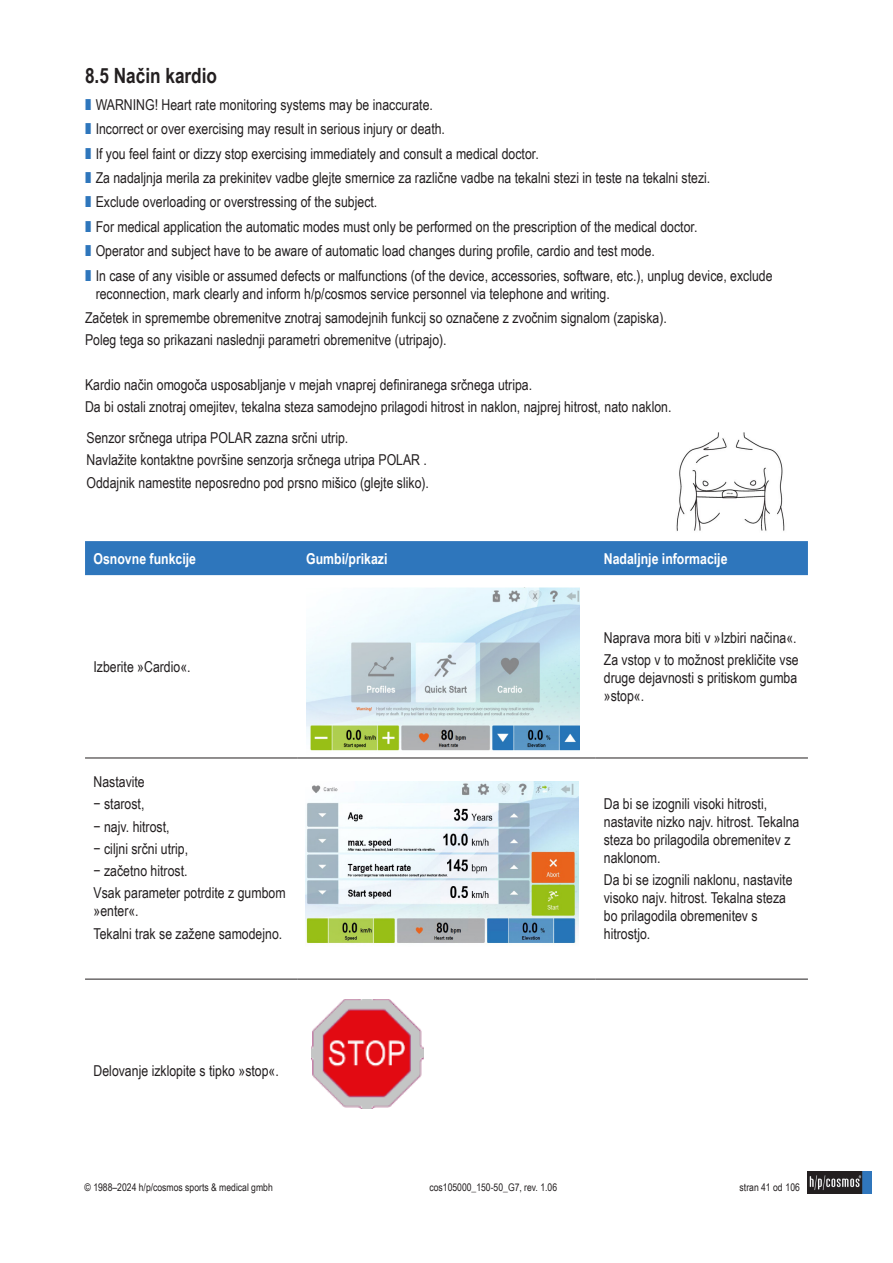
<style>
.page{position:relative;width:893px;height:1263px;background:#fff}
.page>*{position:absolute;margin:0;border:0;box-sizing:border-box;transform-origin:0 0}
.t1{font:700 21px "Arial Narrow";color:#231f20}
.t2{font:15px/22.2px "Arial Narrow";color:#231f20}
.t3{font:700 15px "Arial Narrow";color:#fff}
.t4{font:10.5px "Arial Narrow";color:#231f20}
.s1{color:#2e76bc}
</style>
<div class="page">
<img style="left:808px;top:1171px;width:64px;height:22px">
<img style="left:676px;top:432px;width:109px;height:99px">
<div style="left:85px;top:541px;width:723px;height:34px;background:#2e76bc"></div>
<hr style="left:85px;top:758px;width:213px;height:1px;background:#231f20">
<hr style="left:298px;top:758px;width:297px;height:1px;background:#231f20">
<hr style="left:595px;top:758px;width:213px;height:1px;background:#231f20">
<hr style="left:85px;top:979px;width:213px;height:1px;background:#231f20">
<hr style="left:298px;top:979px;width:297px;height:1px;background:#231f20">
<hr style="left:595px;top:979px;width:213px;height:1px;background:#231f20">
<img style="left:307px;top:587px;width:273px;height:164px">
<img style="left:312px;top:999px;width:111px;height:109px">
<img style="left:305px;top:781px;width:274px;height:164px">
<h1 class="t1" style="left:85px;top:60px;width:134px">8.5 Način kardio</h1>
<p class="t2" style="left:85px;top:92px;width:689px;line-height:24.5px"><span class="s1">❚</span> WARNING! Heart rate monitoring systems may be inaccurate.<br><span class="s1">❚</span> Incorrect or over exercising may result in serious injury or death.<br><span class="s1">❚</span> If you feel faint or dizzy stop exercising immediately and consult a medical doctor.<br><span class="s1">❚</span> Za nadaljnja merila za prekinitev vadbe glejte smernice za različne vadbe na tekalni stezi in teste na tekalni stezi.<br><span class="s1">❚</span> Exclude overloading or overstressing of the subject.<br><span class="s1">❚</span> For medical application the automatic modes must only be performed on the prescription of the medical doctor.<br><span class="s1">❚</span> Operator and subject have to be aware of automatic load changes during profile, cardio and test mode.<br><span class="s1">❚</span> In case of any visible or assumed defects or malfunctions (of the device, accessories, software, etc.), unplug device, exclude</p>
<p class="t2" style="left:85px;top:281px;width:583px;line-height:24.3px;text-indent:11px">reconnection, mark clearly and inform h/p/cosmos service personnel via telephone and writing.<br>Začetek in spremembe obremenitve znotraj samodejnih funkcij so označene z zvočnim signalom (zapiska).</p>
<p class="t2" style="left:85px;top:328px;width:363px">Poleg tega so prikazani naslednji parametri obremenitve (utripajo).</p>
<p class="t2" style="left:85px;top:373px;width:588px">Kardio način omogoča usposabljanje v mejah vnaprej definiranega srčnega utripa.<br>Da bi ostali znotraj omejitev, tekalna steza samodejno prilagodi hitrost in naklon, najprej hitrost, nato naklon.</p>
<p class="t2" style="left:87px;top:426px;width:344px">Senzor srčnega utripa POLAR zazna srčni utrip.<br>Navlažite kontaktne površine senzorja srčnega utripa POLAR .<br>Oddajnik namestite neposredno pod prsno mišico (glejte sliko).</p>
<p class="t3" style="left:94px;top:547px;width:104px">Osnovne funkcije</p>
<p class="t3" style="left:306px;top:547px;width:83px">Gumbi/prikazi</p>
<p class="t3" style="left:604px;top:547px;width:125px">Nadaljnje informacije</p>
<p class="t2" style="left:94px;top:655px;width:99px">Izberite »Cardio«.</p>
<p class="t2" style="left:94px;top:770px;width:194px">Nastavite<br>− starost,<br>− najv. hitrost,<br>− ciljni srčni utrip,<br>− začetno hitrost.<br>Vsak parameter potrdite z gumbom</p>
<p class="t2" style="left:94px;top:899px;width:190px">»enter«.<br>Tekalni trak se zažene samodejno.</p>
<p class="t2" style="left:94px;top:1059px;width:187px">Delovanje izklopite s tipko »stop«.</p>
<p class="t2" style="left:604px;top:626px;width:196px">Naprava mora biti v »Izbiri načina«.<br>Za vstop v to možnost prekličite vse</p>
<p class="t2" style="left:604px;top:668px;width:195px;line-height:18px">druge dejavnosti s pritiskom gumba »stop«.</p>
<p class="t2" style="left:604px;top:794px;width:197px;line-height:18px">Da bi se izognili visoki hitrosti, nastavite nizko najv. hitrost. Tekalna steza bo prilagodila obremenitev z naklonom.</p>
<p class="t2" style="left:604px;top:870px;width:190px;line-height:18px">Da bi se izognili naklonu, nastavite visoko najv. hitrost. Tekalna steza bo prilagodila obremenitev s hitrostjo.</p>
<p class="t4" style="left:85px;top:1179px;width:190px">© 1988–2024 h/p/cosmos sports &amp; medical gmbh</p>
<p class="t4" style="left:429px;top:1179px;width:129px">cos105000_150-50_G7, rev. 1.06</p>
<p class="t4" style="left:740px;top:1179px;width:62px">stran 41 od 106</p>
</div>
